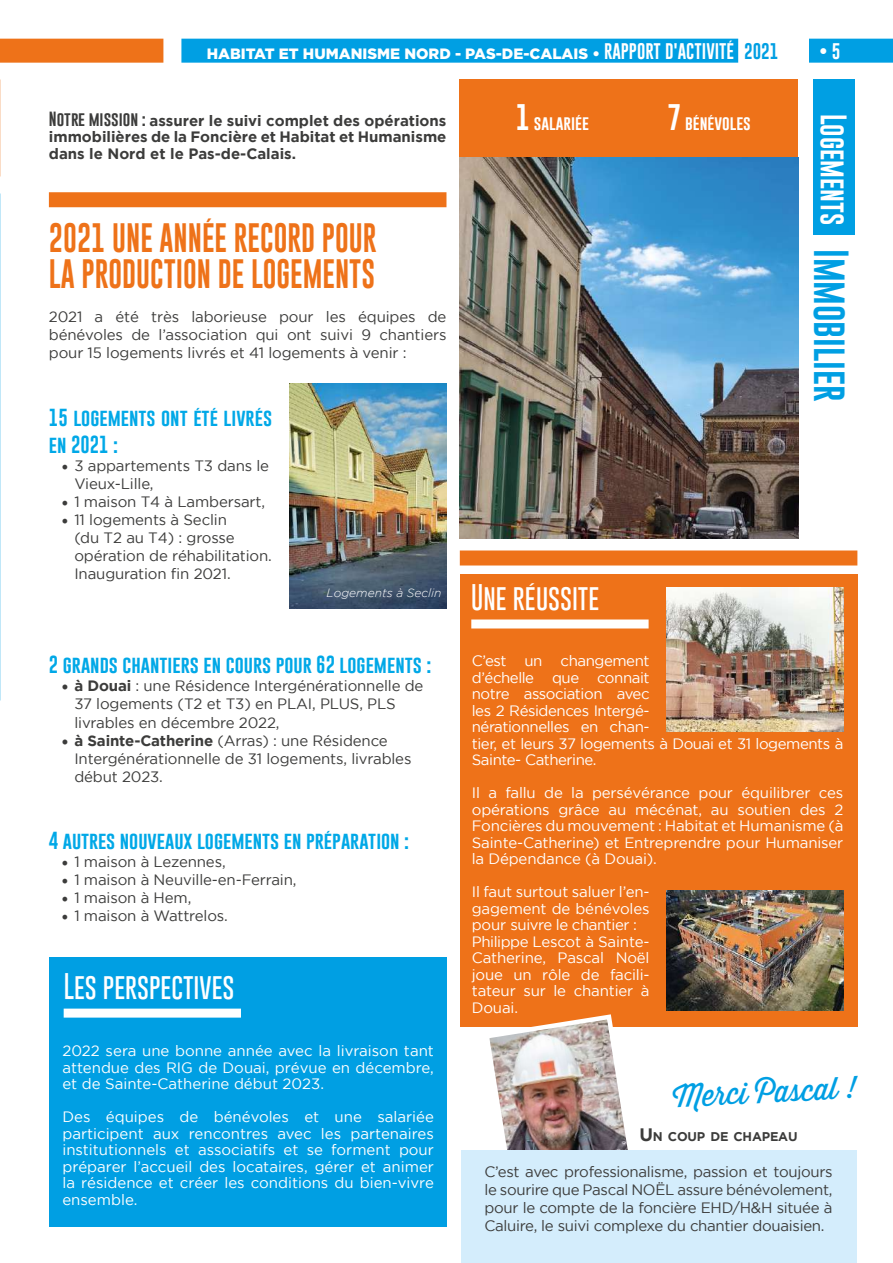
<style>
.page{position:relative;width:893px;height:1263px;background:#fff}
.page>*{position:absolute;margin:0;border:0;box-sizing:border-box;transform-origin:0 0}
.t1{font:36px "Gobold";color:#009fe3;scale:.9 1}
.t2{font:30px/36px "Gobold";color:#ee7219;scale:.9 1}
.t3{font:30px "Thirsty Script";color:#009fe3}
.t4{font:100 27px "Gobold";color:#fff;scale:.9 1}
.t5{font:27px "Gobold";color:#fff;scale:.9 1}
.t6{font:18px/27px "Gobold";color:#00a8e7}
.t7{font:16.5px "Gobold";color:#fff}
.t8{font:15px/18px "Gotham";letter-spacing:-.01em;color:#3c3c3b}
.t9{font:15px/16.5px "Gotham";letter-spacing:-.01em;color:#fff;text-align:justify}
.t10{font:15px/16.5px "Gotham";letter-spacing:-.03em;color:#fff}
.t11{font:700 15px/16.5px "Gotham";color:#3c3c3b;text-align:justify}
.t12{font:900 15px "Gotham";color:#fff}
.t13{font:15px "Gobold";color:#fff}
.t14{font:700 12.6px "Gotham";letter-spacing:-.015em;color:#3c3c3b}
.t15{font:italic 300 12px "Gotham";color:#fff}
.s1{font-family:"Gobold";font-weight:400;font-size:16.5px}
.s2{font-family:"Gobold";font-weight:400;font-size:16.5px;color:#009fe3}
.s3{font-family:"Gobold";font-weight:400}
.s4{font-family:"Minion Pro";font-size:18px}
.s5{font-family:"Minion Pro";font-weight:700;font-size:18px}
.s6{font-weight:700}
.s7{font-size:27px}
.s8{font-size:18px}
</style>
<div class="page">
<div style="left:0;top:39px;width:163px;height:24px;background:#ee7219"></div>
<div style="left:181px;top:39px;width:557px;height:24px;background:#009fe3"></div>
<div style="left:809px;top:39px;width:84px;height:24px;background:#009fe3"></div>
<div style="left:460px;top:80px;width:338px;height:112px;background:#ee7219"></div>
<div style="left:813px;top:80px;width:41px;height:155px;background:#009fe3"></div>
<div style="left:49px;top:192px;width:397px;height:15px;background:#ee7219"></div>
<img style="left:460px;top:157px;width:338px;height:381px">
<div style="left:460px;top:575px;width:397px;height:452px;background:#ee7219"></div>
<div style="left:460px;top:550px;width:397px;height:15px;background:#ee7219"></div>
<img style="left:667px;top:587px;width:176px;height:144px">
<img style="left:289px;top:384px;width:157px;height:224px">
<img style="left:667px;top:890px;width:176px;height:120px">
<div style="left:471px;top:619px;width:178px;height:9px;background:#fff"></div>
<div style="left:49px;top:958px;width:397px;height:269px;background:#009fe3"></div>
<div style="left:64px;top:1008px;width:177px;height:9px;background:#fff"></div>
<img style="left:489px;top:1014px;width:139px;height:136px">
<div style="left:461px;top:1150px;width:395px;height:113px;background:#d4edfc"></div>
<p class="t12" style="left:207px;top:45px;width:573px">HABITAT ET HUMANISME NORD - PAS-DE-CALAIS • <span class="s1">RAPPORT D'ACTIVITÉ</span> <span class="s2">2021</span></p>
<p class="t7" style="left:820px;top:40px;width:22px">• 5</p>
<p class="t11" style="left:49px;top:112px;width:399px"><span class="s3">Notre mission :</span> assurer le suivi complet des opérations immobilières de la Foncière et Habitat et Humanisme dans le Nord et le Pas-de-Calais.</p>
<h2 class="t2" style="left:49px;top:220px;width:366px">2021 UNE ANNÉE RECORD POUR<br>LA PRODUCTION DE LOGEMENTS</h2>
<p class="t8" style="left:49px;top:308px;width:399px;text-align:justify">2021 a été très laborieuse pour les équipes de bénévoles de l’association qui ont suivi 9 chantiers pour 15 logements livrés et 41 logements à venir :</p>
<p class="t6" style="left:49px;top:404px;width:225px">15 logements ont été livrés en 2021 :</p>
<p class="t8" style="left:74px;top:456px;width:196px;text-indent:-13px"><span class="s4">•</span> 3 appartements T3 dans le<br>Vieux-Lille,</p>
<p class="t8" style="left:62px;top:492px;width:205px"><span class="s4">•</span> 1 maison T4 à Lambersart,</p>
<p class="t8" style="left:74px;top:510px;width:199px;text-indent:-13px"><span class="s4">•</span> 11 logements à Seclin<br>(du T2 au T4) : grosse opération de réhabilitation.<br>Inauguration fin 2021.</p>
<p class="t15" style="left:327px;top:587px;width:116px">Logements à Seclin</p>
<p class="t6" style="left:49px;top:651px;width:384px">2 grands chantiers en cours pour 62 logements :</p>
<p class="t8" style="left:74px;top:677px;width:351px;text-indent:-13px"><span class="s5">•</span> <span class="s6">à Douai</span> : une Résidence Intergénérationnelle de<br>37 logements (T2 et T3) en PLAI, PLUS, PLS livrables en décembre 2022,</p>
<p class="t8" style="left:74px;top:731px;width:339px;text-indent:-13px"><span class="s5">•</span> <span class="s6">à Sainte-Catherine</span> (Arras) : une Résidence<br>Intergénérationnelle de 31 logements, livrables début 2023.</p>
<p class="t6" style="left:49px;top:827px;width:362px">4 autres nouveaux logements en préparation :</p>
<p class="t8" style="left:62px;top:852px;width:166px"><span class="s4">•</span> 1 maison à Lezennes,</p>
<p class="t8" style="left:62px;top:870px;width:236px"><span class="s4">•</span> 1 maison à Neuville-en-Ferrain,</p>
<p class="t8" style="left:62px;top:888px;width:131px"><span class="s4">•</span> 1 maison à Hem,</p>
<p class="t8" style="left:62px;top:906px;width:168px"><span class="s4">•</span> 1 maison à Wattrelos.</p>
<h3 class="t4" style="left:64px;top:968px;width:191px">Les perspectives</h3>
<p class="t9" style="left:62px;top:1042px;width:373px">2022 sera une bonne année avec la livraison tant attendue des RIG de Douai, prévue en décembre, et de Sainte-Catherine début 2023.</p>
<p class="t9" style="left:62px;top:1108px;width:373px">Des équipes de bénévoles et une salariée participent aux rencontres avec les partenaires institutionnels et associatifs et se forment pour préparer l’accueil des locataires, gérer et animer la résidence et créer les conditions du bien-vivre ensemble.</p>
<p class="t13" style="left:516px;top:113px;width:74px"><span class="s7">1</span> salariée</p>
<p class="t13" style="left:667px;top:113px;width:85px"><span class="s7">7</span> bénévoles</p>
<h3 class="t5" style="left:851px;top:114px;width:126px;rotate:90deg">Logements</h3>
<h1 class="t1" style="left:855px;top:249px;width:171px;rotate:90deg">Immobilier</h1>
<h3 class="t4" style="left:471px;top:579px;width:144px">Une réussite</h3>
<p class="t10" style="left:472px;top:652px;width:373px">C’est un changement<br>d’échelle que connait<br>notre association avec<br>les 2 Résidences Intergé-<br>nérationnelles en chan-<br>tier, et leurs 37 logements à Douai et 31 logements à<br>Sainte- Catherine.</p>
<p class="t9" style="left:472px;top:784px;width:373px">Il a fallu de la persévérance pour équilibrer ces opérations grâce au mécénat, au soutien des 2<br>Foncières du mouvement : Habitat et Humanisme (à Sainte-Catherine) et Entreprendre pour Humaniser la Dépendance (à Douai).</p>
<p class="t9" style="left:472px;top:883px;width:179px;text-align:left">Il faut surtout saluer l’en&shy;gagement de bénévoles pour suivre le chantier :<br>Philippe Lescot à Sainte-<br>Catherine, Pascal Noël joue un rôle de facili&shy;tateur sur le chantier à<br>Douai.</p>
<h2 class="t3" style="left:672px;top:1075px;width:184px;rotate:-3deg">Merci Pascal !</h2>
<p class="t14" style="left:639px;top:1129px;width:160px"><span class="s8">U</span> N COUP DE CHAPEAU</p>
<p class="t8" style="left:484px;top:1163px;width:350px;text-align:justify">C’est avec professionalisme, passion et toujours le sourire que Pascal NOËL assure bénévolement, pour le compte de la foncière EHD/H&amp;H située à Caluire, le suivi complexe du chantier douaisien.</p>
</div>
